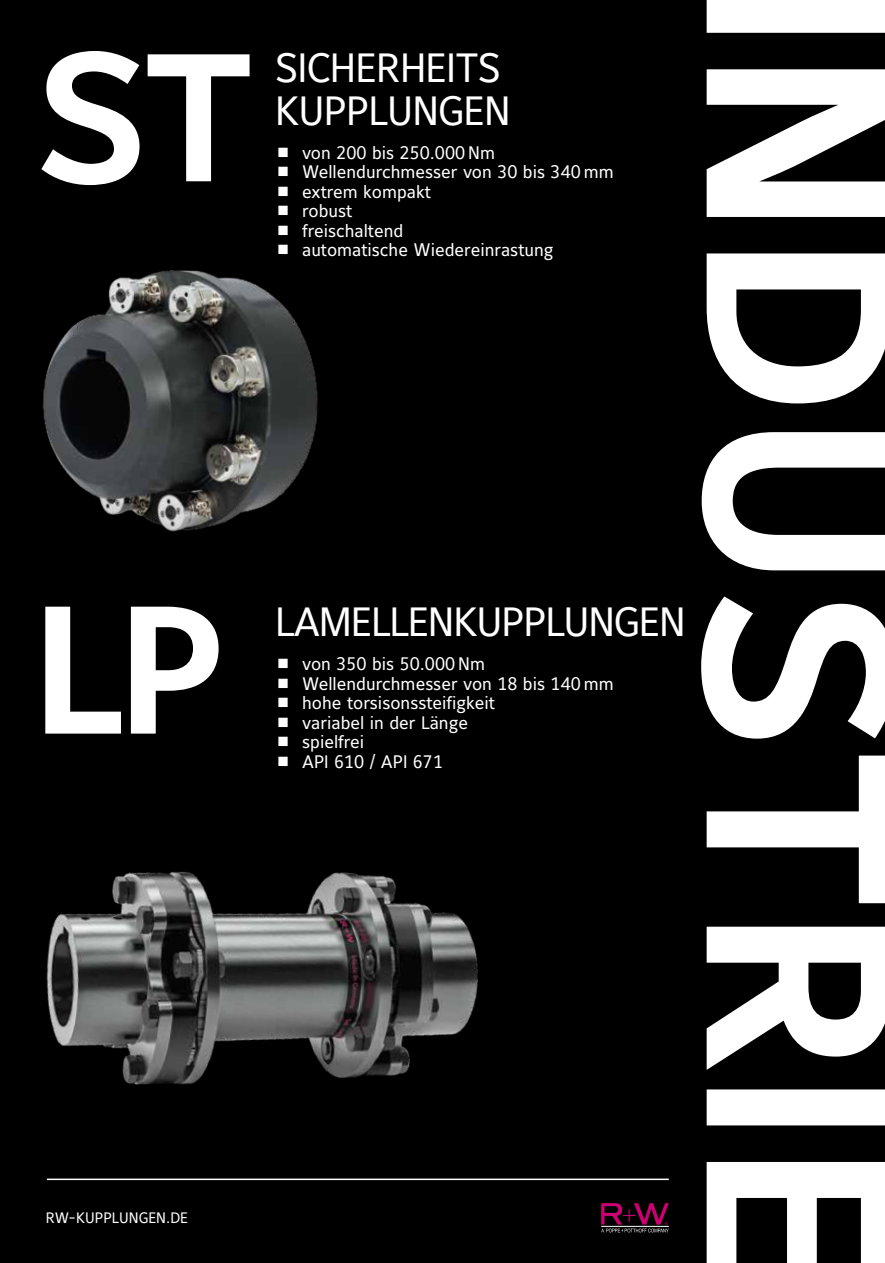
<style>
.page{position:relative;width:885px;height:1263px;background:#fff}
.page>*{position:absolute;margin:0;border:0;box-sizing:border-box;transform-origin:0 0}
.t1{font:180px "Maurea Bold Lf";color:#fff}
.t2{font:40.5px/43.5px "Maurea Regular Tf";letter-spacing:-.025em;color:#fff}
.t3{font:18px/19.5px "Maurea Regular Tf";color:#fff}
.t4{font:15px "Maurea Regular Lf";color:#fff}
</style>
<div class="page">
<div style="left:0;top:0;width:884px;height:1263px;background:#000"></div>
<hr style="left:47px;top:1178px;width:621px;height:2px;background:#fff">
<svg style="left:701px;top:0;width:183px;height:1263px"></svg>
<svg style="left:601px;top:1203px;width:67px;height:29px"></svg>
<img style="left:46px;top:871px;width:432px;height:214px">
<img style="left:43px;top:270px;width:275px;height:262px">
<h1 class="t1" style="left:36px;top:18px;width:219px">ST</h1>
<h2 class="t2" style="left:275px;top:48px;width:237px">SICHERHEITS<br>KUPPLUNGEN</h2>
<p class="t3" style="left:302px;top:144px;width:313px">von 200 bis 250.000 Nm<br>Wellendurchmesser von 30 bis 340 mm extrem kompakt<br>robust<br>freischaltend<br>automatische Wiedereinrastung</p>
<h1 class="t1" style="left:33px;top:571px;width:194px">LP</h1>
<h2 class="t2" style="left:275px;top:602px;width:412px">LAMELLENKUPPLUNGEN</h2>
<p class="t3" style="left:302px;top:655px;width:313px">von 350 bis 50.000 Nm<br>Wellendurchmesser von 18 bis 140 mm hohe torsisonssteifigkeit<br>variabel in der Länge<br>spielfrei<br>API 610 / API 671</p>
<p class="t4" style="left:46px;top:1209px;width:144px">RW-KUPPLUNGEN.DE</p>
</div>
